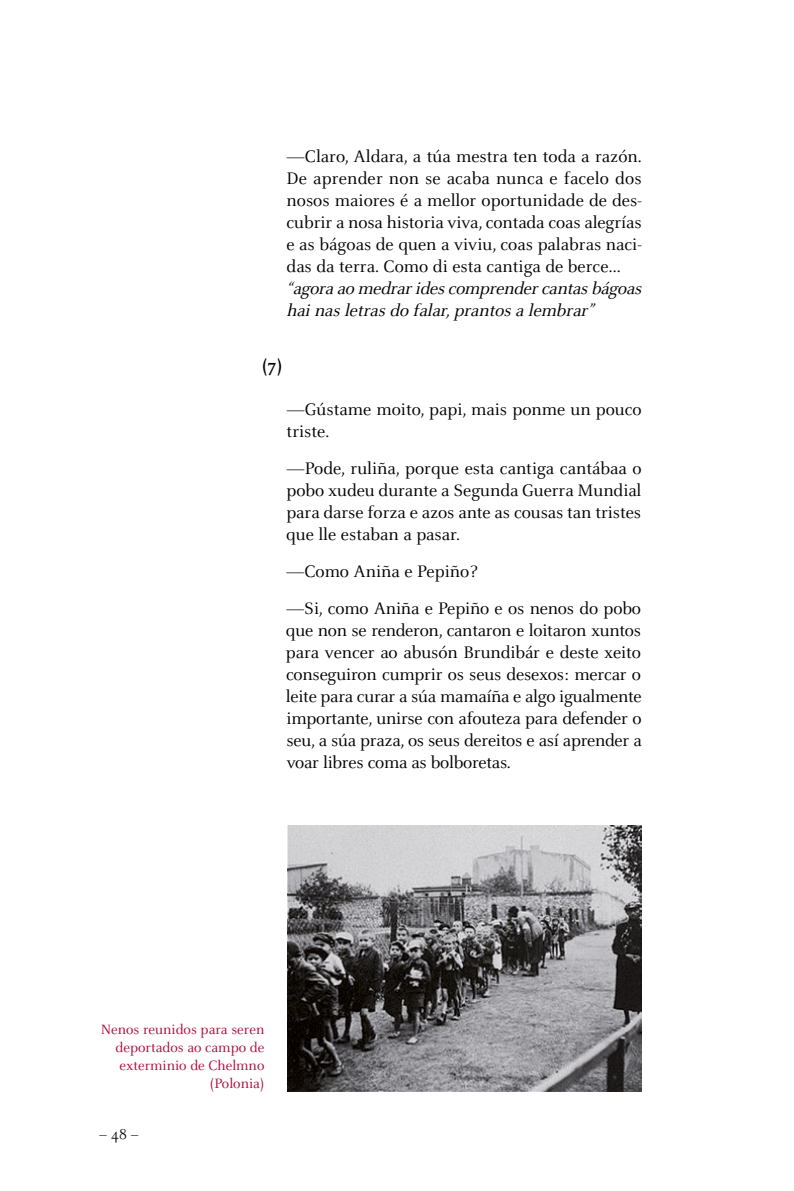
<style>
.page{position:relative;width:794px;height:1191px;background:#fff}
.page>*{position:absolute;margin:0;border:0;box-sizing:border-box;transform-origin:0 0}
.t1{font:18.38px/22.1px "Celeste";color:#000;text-align:justify}
.t2{font:italic 18.38px/22.1px "Celeste";color:#000}
.t3{font:700 18.38px "Celeste";color:#000}
.t4{font:15.75px "Celeste";color:#000}
.t5{font:14.88px/17.8px "Celeste";color:#ae0c3a;text-align:right}
</style>
<div class="page">
<img style="left:288px;top:825px;width:354px;height:266px">
<p class="t1" style="left:286px;top:146px;width:357px">—Claro, Aldara, a túa mestra ten toda a razón.<br>De aprender non se acaba nunca e facelo dos nosos maiores é a mellor oportunidade de des&shy;cubrir a nosa historia viva, contada coas alegrías e as bágoas de quen a viviu, coas palabras naci&shy;das da terra. Como di esta cantiga de berce…</p>
<p class="t2" style="left:286px;top:278px;width:361px">“agora ao medrar ides comprender cantas bágoas hai nas letras do falar, prantos a lembrar”</p>
<p class="t3" style="left:262px;top:354px;width:22px">(7)</p>
<p class="t1" style="left:286px;top:398px;width:356px">—Gústame moito, papi, mais ponme un pouco triste.</p>
<p class="t1" style="left:286px;top:457px;width:357px">—Pode, ruliña, porque esta cantiga cantábaa o pobo xudeu durante a Segunda Guerra Mundial para darse forza e azos ante as cousas tan tristes que lle estaban a pasar.</p>
<p class="t1" style="left:286px;top:553px;width:356px;line-height:36.9px">—Como Aniña e Pepiño?<br>—Si, como Aniña e Pepiño e os nenos do pobo</p>
<p class="t1" style="left:286px;top:619px;width:357px">que non se renderon, cantaron e loitaron xuntos para vencer ao abusón Brundibár e deste xeito conseguiron cumprir os seus desexos: mercar o leite para curar a súa mamaíña e algo igualmente importante, unirse con afouteza para defender o seu, a súa praza, os seus dereitos e así aprender a voar libres coma as bolboretas.</p>
<p class="t5" style="left:101px;top:1021px;width:165px">Nenos reunidos para seren deportados ao campo de exterminio de Chelmno (Polonia)</p>
<p class="t4" style="left:99px;top:1125px;width:41px">–48–</p>
</div>
